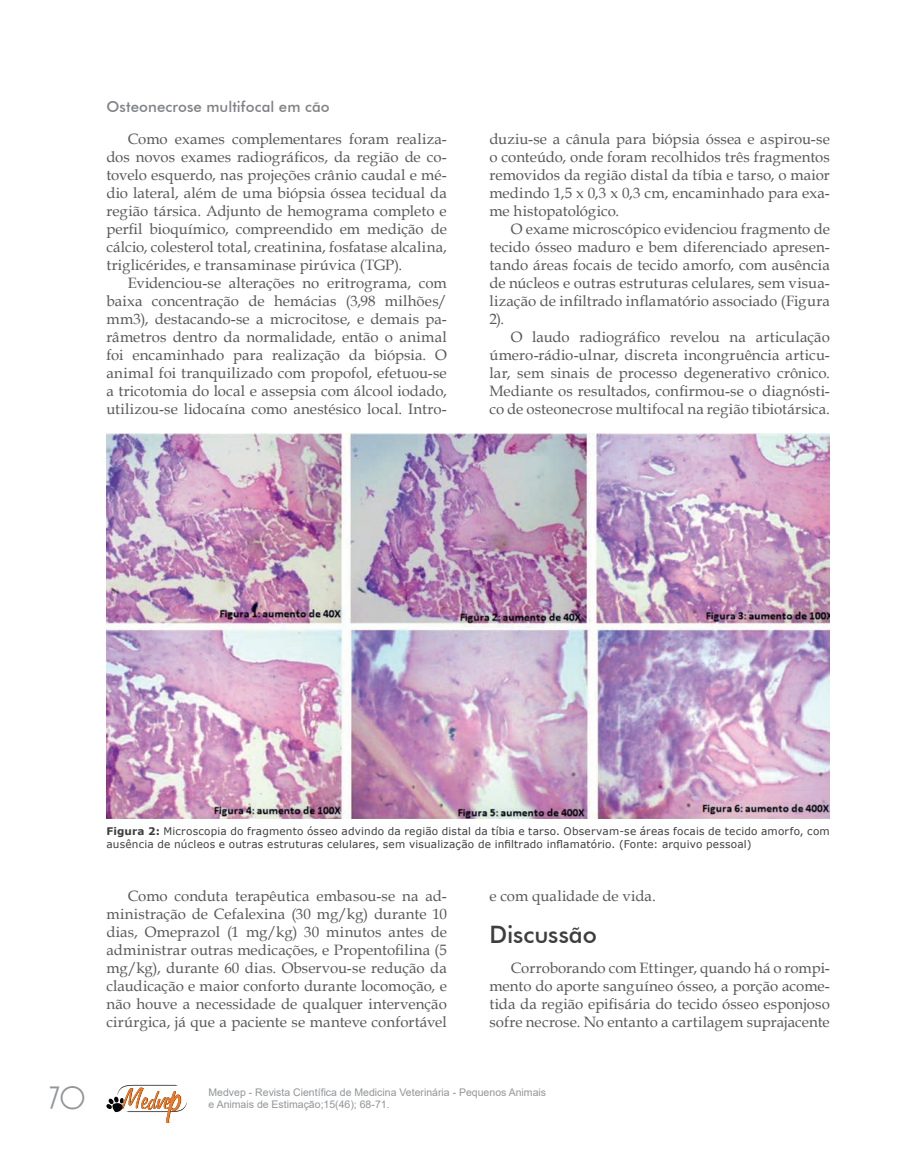
<style>
.page{position:relative;width:915px;height:1170px;background:#fff}
.page>*{position:absolute;margin:0;border:0;box-sizing:border-box;transform-origin:0 0}
.t1{font:30px "Andes";color:#939598}
.t2{font:500 24px "Futura BT";color:#3e3e3f}
.t3{font:15px/18px "Book Antiqua";letter-spacing:.005em;color:#57585a;text-align:justify}
.t4{font:500 15px "Futura BT";letter-spacing:.01em;color:#808285}
.t5{font:10.5px/12.6px "Verdana";letter-spacing:.02em;color:#3e3e3f}
.t6{font:10.5px "Arial";color:#939598}
.s1{font-weight:700}
</style>
<div class="page">
<svg style="left:106px;top:1084px;width:81px;height:38px"></svg>
<img style="left:106px;top:433px;width:723px;height:385px">
<p class="t4" style="left:106px;top:98px;width:225px">Osteonecrose multifocal em cão</p>
<p class="t3" style="left:106px;top:130px;width:342px;text-indent:21px">Como exames complementares foram realiza&shy;dos novos exames radiográficos, da região de co&shy;tovelo esquerdo, nas projeções crânio caudal e mé&shy;dio lateral, além de uma biópsia óssea tecidual da região társica. Adjunto de hemograma completo e perfil bioquímico, compreendido em medição de cálcio, colesterol total, creatinina, fosfatase alcalina, triglicérides, e transaminase pirúvica (TGP).</p>
<p class="t3" style="left:106px;top:274px;width:342px;text-indent:21px">Evidenciou-se alterações no eritrograma, com baixa concentração de hemácias (3,98 milhões/ mm3), destacando-se a microcitose, e demais pa&shy;râmetros dentro da normalidade, então o animal foi encaminhado para realização da biópsia. O animal foi tranquilizado com propofol, efetuou-se a tricotomia do local e assepsia com álcool iodado, utilizou-se lidocaína como anestésico local. Intro-</p>
<p class="t3" style="left:489px;top:130px;width:342px">duziu-se a cânula para biópsia óssea e aspirou-se o conteúdo, onde foram recolhidos três fragmentos removidos da região distal da tíbia e tarso, o maior medindo 1,5 x 0,3 x 0,3 cm, encaminhado para exa&shy;me histopatológico.</p>
<p class="t3" style="left:489px;top:220px;width:342px;text-indent:21px">O exame microscópico evidenciou fragmento de tecido ósseo maduro e bem diferenciado apresen&shy;tando áreas focais de tecido amorfo, com ausência de núcleos e outras estruturas celulares, sem visua&shy;lização de infiltrado inflamatório associado (Figura 2).</p>
<p class="t3" style="left:489px;top:328px;width:342px;text-indent:21px">O laudo radiográfico revelou na articulação úmero-rádio-ulnar, discreta incongruência articu&shy;lar, sem sinais de processo degenerativo crônico.<br>Mediante os resultados, confirmou-se o diagnósti&shy;co de osteonecrose multifocal na região tibiotársica.</p>
<h1 class="t1" style="left:49px;top:1084px;width:37px">70</h1>
<p class="t5" style="left:106px;top:824px;width:724px"><span class="s1">Figura 2:</span> Microscopia do fragmento ósseo advindo da região distal da tíbia e tarso. Observam-se áreas focais de tecido amorfo, com ausência de núcleos e outras estruturas celulares, sem visualização de infiltrado inflamatório. (Fonte: arquivo pessoal)</p>
<p class="t3" style="left:106px;top:886px;width:342px;text-indent:21px">Como conduta terapêutica embasou-se na ad&shy;ministração de Cefalexina (30 mg/kg) durante 10 dias, Omeprazol (1 mg/kg) 30 minutos antes de administrar outras medicações, e Propentofilina (5 mg/kg), durante 60 dias. Observou-se redução da claudicação e maior conforto durante locomoção, e não houve a necessidade de qualquer intervenção cirúrgica, já que a paciente se manteve confortável</p>
<p class="t3" style="left:489px;top:886px;width:168px">e com qualidade de vida.</p>
<h2 class="t2" style="left:489px;top:920px;width:109px">Discussão</h2>
<p class="t3" style="left:489px;top:958px;width:342px;text-indent:21px">Corroborando com Ettinger, quando há o rompi&shy;mento do aporte sanguíneo ósseo, a porção acome&shy;tida da região epifisária do tecido ósseo esponjoso sofre necrose. No entanto a cartilagem suprajacente</p>
<p class="t6" style="left:208px;top:1084px;width:339px">Medvep - Revista Científica de Medicina Veterinária - Pequenos Animais</p>
<p class="t6" style="left:208px;top:1097px;width:182px">e Animais de Estimação;15(46); 68-71.</p>
</div>
